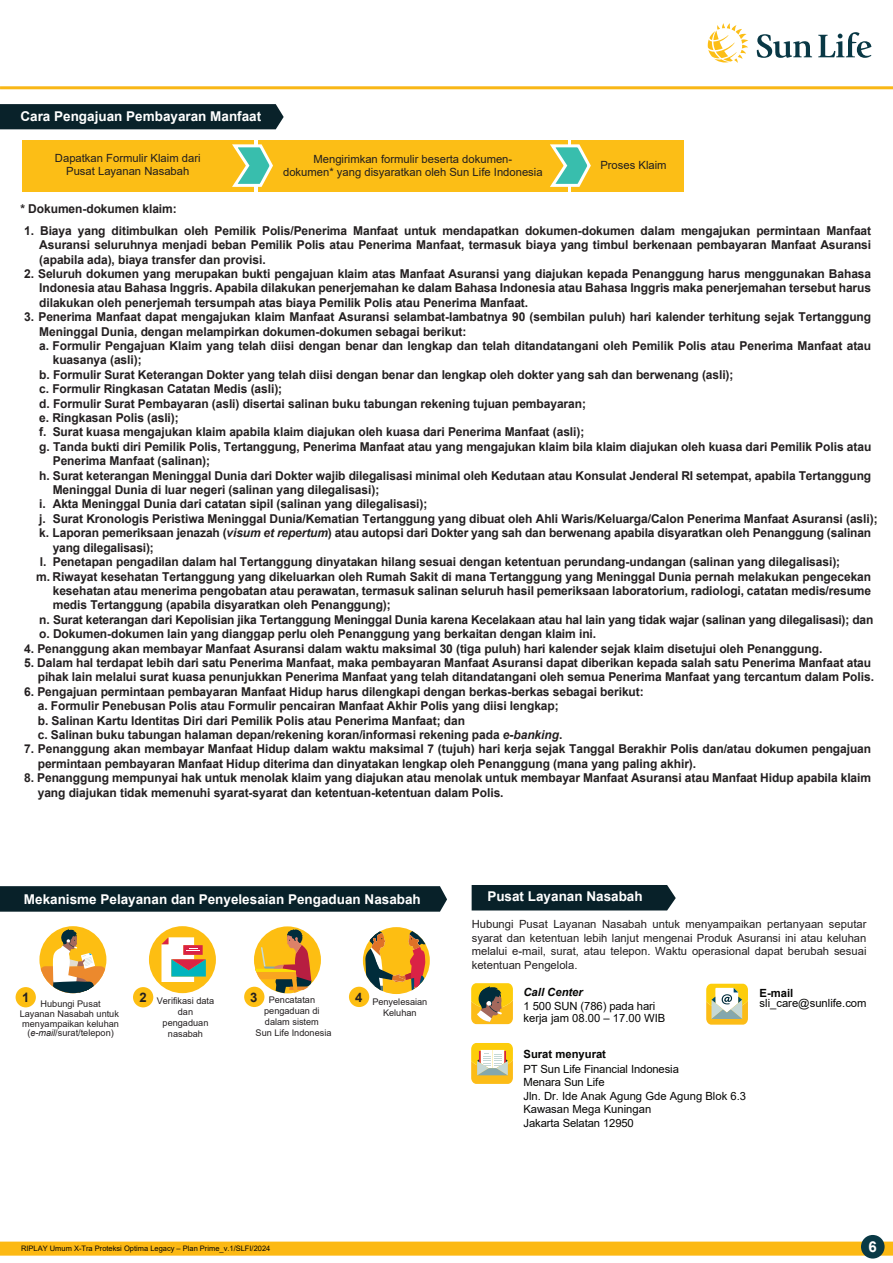
<style>
.page{position:relative;width:893px;height:1263px;background:#fff}
.page>*{position:absolute;margin:0;border:0;box-sizing:border-box;transform-origin:0 0}
.t1{font:700 15px "Arial";color:#fff}
.t2{font:700 13.5px "Arial";color:#fff}
.t3{font:700 13.05px "Arial";color:#231f20}
.t4{font:700 12.15px/14.4px "Arial";letter-spacing:-.005em;color:#231f20}
.t5{font:11.25px/13.5px "Arial";color:#231f20;text-align:justify}
.t6{font:11.25px/13.5px "Arial";letter-spacing:-.005em;color:#050504}
.t7{font:11.25px/13.5px "Arial";color:#211e1e;text-align:center}
.t8{font:700 11.25px "Arial";color:#050504}
.t9{font:italic 700 11.25px "Arial";color:#050504}
.t10{font:9.15px/10.9px "Arial";color:#231f20;text-align:center}
.t11{font:7.5px "Arial";color:#050504}
.s1{font-style:italic}
</style>
<div class="page">
<div style="left:0;top:1241px;width:893px;height:14px;background:#fcb914"></div>
<div style="left:861px;top:1235px;width:24px;height:23px;background:#093945;border-radius:12px"></div>
<div style="left:22px;top:140px;width:232px;height:51px;background:#fcbe16"></div>
<div style="left:258px;top:140px;width:310px;height:51px;background:#fcbe16"></div>
<div style="left:571px;top:140px;width:113px;height:51px;background:#fcbe16"></div>
<svg style="left:232px;top:144px;width:41px;height:43px"></svg>
<svg style="left:550px;top:144px;width:41px;height:43px"></svg>
<div style="left:0;top:104px;width:284px;height:25px;background:#09222a"></div>
<div style="left:349px;top:987px;width:20px;height:20px;background:#fdbe12;border-radius:10px"></div>
<svg style="left:471px;top:1043px;width:42px;height:41px"></svg>
<svg style="left:471px;top:983px;width:42px;height:41px;background:#c5a337"></svg>
<svg style="left:706px;top:984px;width:42px;height:41px"></svg>
<div style="left:472px;top:885px;width:204px;height:25px;background:#082129"></div>
<div style="left:149px;top:926px;width:67px;height:67px;background:#fdbe12;border-radius:50%"></div>
<svg style="left:161px;top:937px;width:45px;height:45px;background:#c5bca8"></svg>
<div style="left:133px;top:987px;width:20px;height:20px;background:#fdbe12;border-radius:10px"></div>
<svg style="left:39px;top:926px;width:67px;height:67px"></svg>
<svg style="left:41px;top:929px;width:64px;height:64px"></svg>
<div style="left:16px;top:987px;width:20px;height:20px;background:#fdbe12;border-radius:50%"></div>
<div style="left:254px;top:926px;width:67px;height:67px;background:#fdbe12;border-radius:50%"></div>
<svg style="left:255px;top:929px;width:56px;height:64px"></svg>
<div style="left:244px;top:987px;width:20px;height:20px;background:#fdbe12;border-radius:10px"></div>
<svg style="left:363px;top:927px;width:67px;height:67px"></svg>
<svg style="left:365px;top:930px;width:63px;height:64px"></svg>
<svg style="left:0;top:886px;width:447px;height:26px;background:#0e262e"></svg>
<svg style="left:757px;top:34px;width:55px;height:24px"></svg>
<svg style="left:818px;top:32px;width:53px;height:26px"></svg>
<svg style="left:708px;top:23px;width:40px;height:40px"></svg>
<hr style="left:0;top:86px;width:893px;height:3px;background:#f9b716">
<p class="t2" style="left:20px;top:107px;width:242px">Cara Pengajuan Pembayaran Manfaat</p>
<p class="t7" style="left:55px;top:151px;width:147px">Dapatkan Formulir Klaim dari<br>Pusat Layanan Nasabah</p>
<p class="t7" style="left:283px;top:152px;width:261px">Mengirimkan formulir beserta dokumen-<br>dokumen* yang disyaratkan oleh Sun Life Indonesia</p>
<p class="t7" style="left:600px;top:158px;width:68px">Proses Klaim</p>
<p class="t4" style="left:20px;top:202px;width:158px">* Dokumen-dokumen klaim:</p>
<p class="t4" style="left:39px;top:223px;width:833px;text-align:justify;text-indent:-15px">1. Biaya yang ditimbulkan oleh Pemilik Polis/Penerima Manfaat untuk mendapatkan dokumen-dokumen dalam mengajukan permintaan Manfaat Asuransi seluruhnya menjadi beban Pemilik Polis atau Penerima Manfaat, termasuk biaya yang timbul berkenaan pembayaran Manfaat Asuransi (apabila ada), biaya transfer dan provisi.</p>
<p class="t4" style="left:39px;top:267px;width:833px;text-align:justify;text-indent:-15px">2. Seluruh dokumen yang merupakan bukti pengajuan klaim atas Manfaat Asuransi yang diajukan kepada Penanggung harus menggunakan Bahasa Indonesia atau Bahasa Inggris. Apabila dilakukan penerjemahan ke dalam Bahasa Indonesia atau Bahasa Inggris maka penerjemahan tersebut harus dilakukan oleh penerjemah tersumpah atas biaya Pemilik Polis atau Penerima Manfaat.</p>
<p class="t4" style="left:24px;top:310px;width:848px">3. Penerima Manfaat dapat mengajukan klaim Manfaat Asuransi selambat-lambatnya 90 (sembilan puluh) hari kalender terhitung sejak Tertanggung</p>
<p class="t4" style="left:39px;top:324px;width:429px">Meninggal Dunia, dengan melampirkan dokumen-dokumen sebagai berikut:</p>
<p class="t4" style="left:39px;top:339px;width:833px">a. Formulir Pengajuan Klaim yang telah diisi dengan benar dan lengkap dan telah ditandatangani oleh Pemilik Polis atau Penerima Manfaat atau</p>
<p class="t4" style="left:53px;top:353px;width:90px">kuasanya (asli);</p>
<p class="t4" style="left:39px;top:367px;width:696px">b. Formulir Surat Keterangan Dokter yang telah diisi dengan benar dan lengkap oleh dokter yang sah dan berwenang (asli);</p>
<p class="t4" style="left:39px;top:382px;width:245px">c. Formulir Ringkasan Catatan Medis (asli);</p>
<p class="t4" style="left:39px;top:396px;width:548px">d. Formulir Surat Pembayaran (asli) disertai salinan buku tabungan rekening tujuan pembayaran;</p>
<p class="t4" style="left:39px;top:411px;width:141px">e. Ringkasan Polis (asli);</p>
<p class="t4" style="left:39px;top:425px;width:547px">f. Surat kuasa mengajukan klaim apabila klaim diajukan oleh kuasa dari Penerima Manfaat (asli);</p>
<p class="t4" style="left:39px;top:439px;width:834px">g. Tanda bukti diri Pemilik Polis, Tertanggung, Penerima Manfaat atau yang mengajukan klaim bila klaim diajukan oleh kuasa dari Pemilik Polis atau</p>
<p class="t4" style="left:53px;top:454px;width:159px">Penerima Manfaat (salinan);</p>
<p class="t4" style="left:39px;top:468px;width:834px">h. Surat keterangan Meninggal Dunia dari Dokter wajib dilegalisasi minimal oleh Kedutaan atau Konsulat Jenderal RI setempat, apabila Tertanggung</p>
<p class="t4" style="left:53px;top:483px;width:328px">Meninggal Dunia di luar negeri (salinan yang dilegalisasi);</p>
<p class="t4" style="left:39px;top:497px;width:390px">i. Akta Meninggal Dunia dari catatan sipil (salinan yang dilegalisasi);</p>
<p class="t4" style="left:39px;top:512px;width:840px">j. Surat Kronologis Peristiwa Meninggal Dunia/Kematian Tertanggung yang dibuat oleh Ahli Waris/Keluarga/Calon Penerima Manfaat Asuransi (asli);</p>
<p class="t4" style="left:39px;top:526px;width:833px">k. Laporan pemeriksaan jenazah (<span class="s1">visum et repertum</span>) atau autopsi dari Dokter yang sah dan berwenang apabila disyaratkan oleh Penanggung (salinan</p>
<p class="t4" style="left:53px;top:540px;width:103px">yang dilegalisasi);</p>
<p class="t4" style="left:40px;top:555px;width:802px">l. Penetapan pengadilan dalam hal Tertanggung dinyatakan hilang sesuai dengan ketentuan perundang-undangan (salinan yang dilegalisasi);</p>
<p class="t4" style="left:36px;top:569px;width:836px">m. Riwayat kesehatan Tertanggung yang dikeluarkan oleh Rumah Sakit di mana Tertanggung yang Meninggal Dunia pernah melakukan pengecekan</p>
<p class="t4" style="left:53px;top:584px;width:820px">kesehatan atau menerima pengobatan atau perawatan, termasuk salinan seluruh hasil pemeriksaan laboratorium, radiologi, catatan medis/resume</p>
<p class="t4" style="left:53px;top:598px;width:340px">medis Tertanggung (apabila disyaratkan oleh Penanggung);</p>
<p class="t4" style="left:39px;top:612px;width:836px">n. Surat keterangan dari Kepolisian jika Tertanggung Meninggal Dunia karena Kecelakaan atau hal lain yang tidak wajar (salinan yang dilegalisasi); dan</p>
<p class="t4" style="left:39px;top:627px;width:558px">o. Dokumen-dokumen lain yang dianggap perlu oleh Penanggung yang berkaitan dengan klaim ini.</p>
<p class="t4" style="left:24px;top:641px;width:800px">4. Penanggung akan membayar Manfaat Asuransi dalam waktu maksimal 30 (tiga puluh) hari kalender sejak klaim disetujui oleh Penanggung.</p>
<p class="t4" style="left:24px;top:656px;width:851px;text-align:right">5. Dalam hal terdapat lebih dari satu Penerima Manfaat, maka pembayaran Manfaat Asuransi dapat diberikan kepada salah satu Penerima Manfaat atau pihak lain melalui surat kuasa penunjukkan Penerima Manfaat yang telah ditandatangani oleh semua Penerima Manfaat yang tercantum dalam Polis.</p>
<p class="t4" style="left:38px;top:684px;width:608px;text-indent:-14px">6. Pengajuan permintaan pembayaran Manfaat Hidup harus dilengkapi dengan berkas-berkas sebagai berikut: a. Formulir Penebusan Polis atau Formulir pencairan Manfaat Akhir Polis yang diisi lengkap;<br>b. Salinan Kartu Identitas Diri dari Pemilik Polis atau Penerima Manfaat; dan<br>c. Salinan buku tabungan halaman depan/rekening koran/informasi rekening pada <span class="s1">e-banking</span>.</p>
<p class="t4" style="left:38px;top:742px;width:835px;text-indent:-14px">7. Penanggung akan membayar Manfaat Hidup dalam waktu maksimal 7 (tujuh) hari kerja sejak Tanggal Berakhir Polis dan/atau dokumen pengajuan permintaan pembayaran Manfaat Hidup diterima dan dinyatakan lengkap oleh Penanggung (mana yang paling akhir).</p>
<p class="t4" style="left:38px;top:771px;width:835px;text-indent:-14px">8. Penanggung mempunyai hak untuk menolak klaim yang diajukan atau menolak untuk membayar Manfaat Asuransi atau Manfaat Hidup apabila klaim yang diajukan tidak memenuhi syarat-syarat dan ketentuan-ketentuan dalam Polis.</p>
<p class="t2" style="left:24px;top:890px;width:398px">Mekanisme Pelayanan dan Penyelesaian Pengaduan Nasabah</p>
<p class="t2" style="left:487px;top:887px;width:157px">Pusat Layanan Nasabah</p>
<p class="t5" style="left:472px;top:917px;width:396px">Hubungi Pusat Layanan Nasabah untuk menyampaikan pertanyaan seputar syarat dan ketentuan lebih lanjut mengenai Produk Asuransi ini atau keluhan melalui e-mail, surat, atau telepon. Waktu operasional dapat berubah sesuai ketentuan Pengelola.</p>
<p class="t3" style="left:22px;top:988px;width:9px">1</p>
<p class="t3" style="left:139px;top:988px;width:9px">2</p>
<p class="t10" style="left:20px;top:999px;width:101px;line-height:9.9px">Hubungi Pusat<br>Layanan Nasabah untuk menyampaikan keluhan</p>
<p class="t10" style="left:256px;top:994px;width:77px">Pencatatan pengaduan di dalam sistem<br>Sun Life Indonesia</p>
<p class="t3" style="left:250px;top:988px;width:9px">3</p>
<p class="t3" style="left:355px;top:988px;width:9px">4</p>
<p class="t10" style="left:157px;top:995px;width:59px">Verifikasi data dan pengaduan nasabah</p>
<p class="t10" style="left:27px;top:1028px;width:88px">(<span class="s1">e-mail</span>/surat/telepon)</p>
<p class="t10" style="left:372px;top:996px;width:56px">Penyelesaian<br>Keluhan</p>
<p class="t9" style="left:523px;top:985px;width:61px">Call Center</p>
<p class="t6" style="left:523px;top:999px;width:133px">1 500 SUN (786) pada hari</p>
<p class="t6" style="left:523px;top:1011px;width:143px">kerja jam 08.00 – 17.00 WIB</p>
<p class="t8" style="left:759px;top:985px;width:35px">E-mail</p>
<p class="t6" style="left:759px;top:996px;width:109px">sli_care@sunlife.com</p>
<p class="t8" style="left:523px;top:1046px;width:84px">Surat menyurat</p>
<p class="t6" style="left:523px;top:1062px;width:157px">PT Sun Life Financial Indonesia<br>Menara Sun Life</p>
<p class="t6" style="left:523px;top:1102px;width:129px;line-height:14px">Kawasan Mega Kuningan<br>Jakarta Selatan 12950</p>
<p class="t6" style="left:523px;top:1089px;width:224px">Jln. Dr. Ide Anak Agung Gde Agung Blok 6.3</p>
<p class="t11" style="left:21px;top:1243px;width:251px">RIPLAY Umum X-Tra Proteksi Optima Legacy – Plan Prime_v.1/SLFI/2024</p>
<p class="t1" style="left:868px;top:1236px;width:10px">6</p>
</div>
